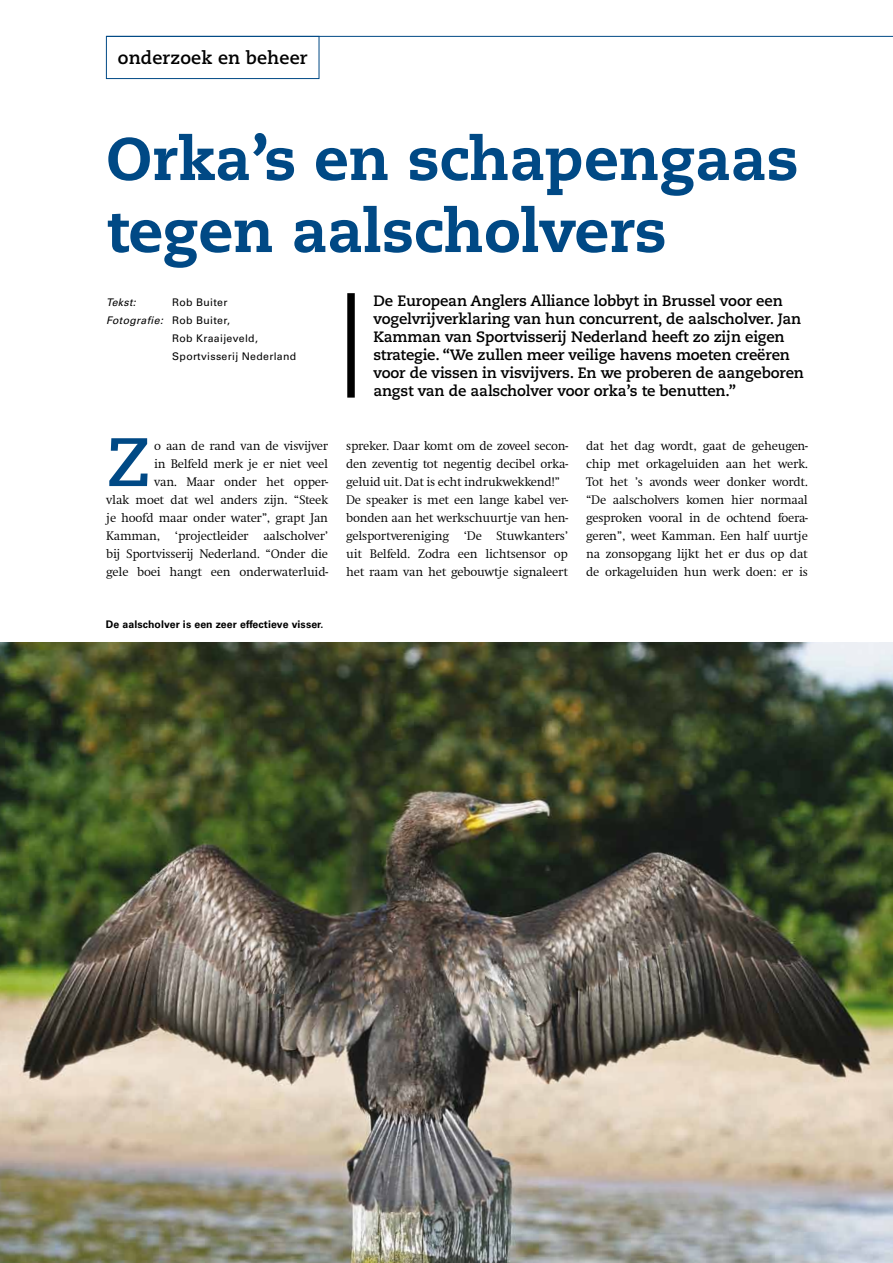
<style>
.page{position:relative;width:893px;height:1263px;background:#fff}
.page>*{position:absolute;margin:0;border:0;box-sizing:border-box;transform-origin:0 0}
.t1{font:68.25px "Caecilia Bold Os F";color:#004985}
.t2{font:60px/72px "Caecilia Heavy Os F";color:#004985}
.t3{font:18px "Caecilia Bold Os F";letter-spacing:.01em;color:#000}
.t4{font:15px/18px "Caecilia Bold Os F";letter-spacing:-.01em;color:#000}
.t5{font:300 12.9px/18px "Swift";letter-spacing:-.02em;color:#000;text-align:right}
.t6{font:10.5px "Univers";letter-spacing:.03em;color:#000}
.t7{font:700 10.5px "Univers";letter-spacing:.01em;color:#000}
.t8{font:italic 10.5px "Univers";letter-spacing:.03em;color:#000}
.s1{font-style:normal}
</style>
<div class="page">
<div style="left:106px;top:36px;width:213px;height:43px;border:1px solid #004985"></div>
<hr style="left:106px;top:36px;width:787px;height:1px;background:#004985">
<div style="left:347px;top:293px;width:8px;height:105px;background:#000"></div>
<img style="left:0;top:642px;width:893px;height:621px">
<h3 class="t3" style="left:118px;top:48px;width:191px">onderzoek en beheer</h3>
<h2 class="t2" style="left:106px;top:123px;width:694px">Orka’s en schapengaas tegen aalscholvers</h2>
<p class="t4" style="left:373px;top:292px;width:432px">De European Anglers Alliance lobbyt in Brussel voor een vogelvrijverklaring van hun concurrent, de aalscholver. Jan Kamman van Sportvisserij Nederland heeft zo zijn eigen strategie. “We zullen meer veilige havens moeten creëren voor de vissen in visvijvers. En we proberen de aangeboren angst van de aalscholver voor orka’s te benutten.”</p>
<p class="t8" style="left:106px;top:296px;width:31px">Tekst:</p>
<p class="t6" style="left:172px;top:296px;width:57px">Rob Buiter</p>
<p class="t8" style="left:106px;top:314px;width:125px">Fotografie: <span class="s1">Rob Buiter,</span></p>
<p class="t6" style="left:172px;top:332px;width:87px">Rob Kraaijeveld,</p>
<p class="t6" style="left:172px;top:350px;width:125px">Sportvisserij Nederland</p>
<h1 class="t1" style="left:106px;top:422px;width:46px">Z</h1>
<p class="t5" style="left:106px;top:437px;width:223px">o aan de rand van de visvijver<br>in Belfeld merk je er niet veel<br>van. Maar onder het opper-<br>vlak moet dat wel anders zijn. “Steek je hoofd maar onder water”, grapt Jan Kamman, ‘projectleider aalscholver’ bij Sportvisserij Nederland. “Onder die gele boei hangt een onderwaterluid-</p>
<p class="t5" style="left:346px;top:437px;width:223px;text-align:left">spreker. Daar komt om de zoveel secon&shy;den zeventig tot negentig decibel orka&shy;geluid uit. Dat is echt indrukwekkend!” De speaker is met een lange kabel ver&shy;bonden aan het werkschuurtje van hen&shy;gelsportvereniging ‘De Stuwkanters’ uit Belfeld. Zodra een lichtsensor op het raam van het gebouwtje signaleert</p>
<p class="t5" style="left:586px;top:437px;width:223px;text-align:justify">dat het dag wordt, gaat de geheugen&shy;chip met orkageluiden aan het werk.<br>Tot het ’s avonds weer donker wordt. “De aalscholvers komen hier normaal gesproken vooral in de ochtend foera&shy;geren”, weet Kamman. Een half uurtje na zonsopgang lijkt het er dus op dat de orkageluiden hun werk doen: er is</p>
<p class="t7" style="left:106px;top:618px;width:219px">De aalscholver is een zeer effectieve visser.</p>
</div>
